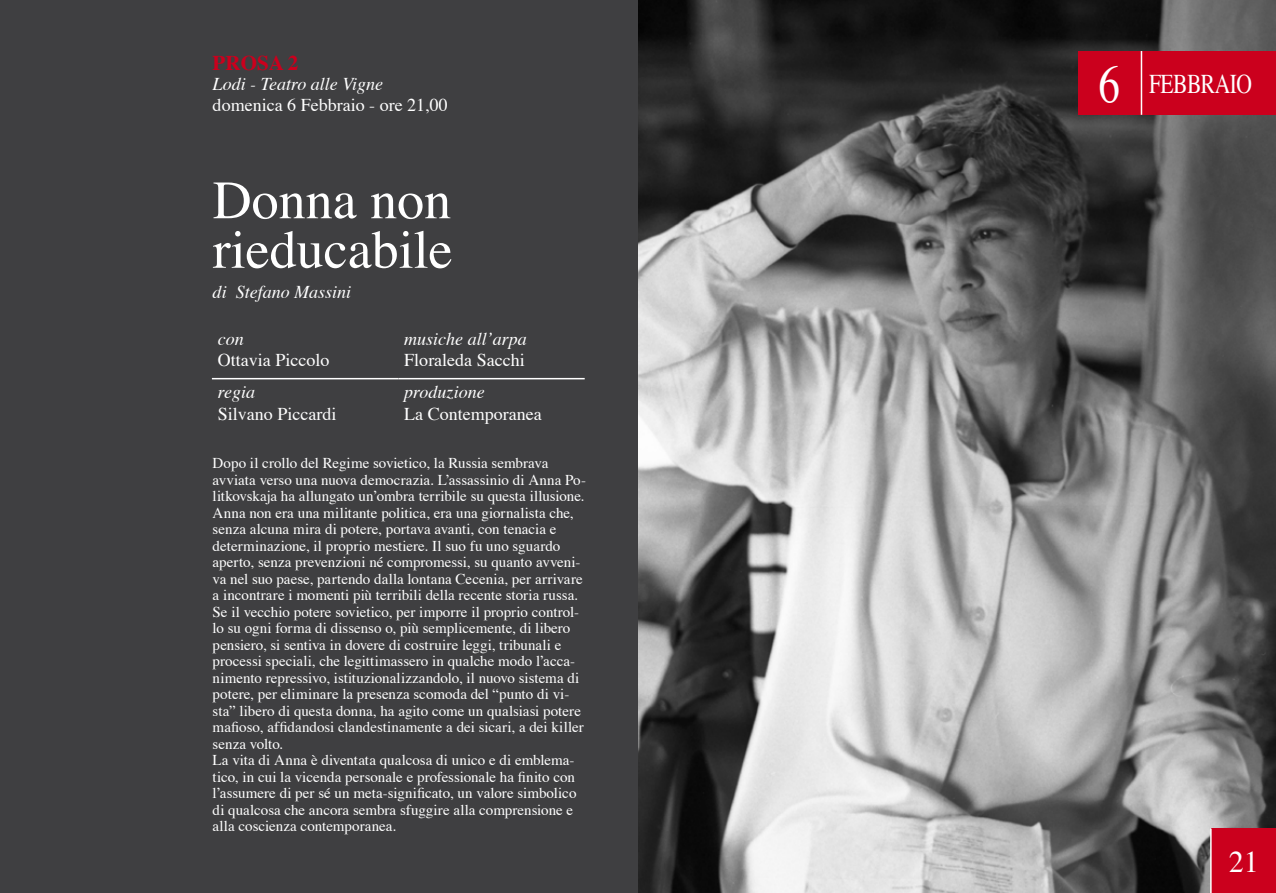
<style>
.page{position:relative;width:1276px;height:893px;background:#fff}
.page>*{position:absolute;margin:0;border:0;box-sizing:border-box;transform-origin:0 0}
.t1{font:54px/49.5px "Times";color:#fff}
.t2{font:30px "Times";color:#fff}
.t3{font:27px "Times";letter-spacing:-.025em;color:#fff;scale:.8 1}
.t4{font:700 21px "Times";color:#cb001d}
.t5{font:18px "Times";color:#fff}
.t6{font:italic 18px "Times";color:#fff}
.t7{font:15px/16.5px "Times";color:#fff}
.s1{font-size:54px}
</style>
<div class="page">
<div style="left:0;top:0;width:638px;height:893px;background:#3f3f41"></div>
<img style="left:638px;top:0;width:638px;height:893px">
<div style="left:1078px;top:51px;width:198px;height:64px;background:#cb001d"></div>
<hr style="left:1140px;top:51px;width:2px;height:64px;background:#fff">
<div style="left:1211px;top:828px;width:65px;height:65px;background:#cb001d"></div>
<hr style="left:212px;top:378px;width:186px;height:1px;background:#fff">
<hr style="left:398px;top:378px;width:187px;height:1px;background:#fff">
<hr style="left:1210px;top:828px;width:1px;height:65px;background:#fff">
<h3 class="t4" style="left:213px;top:43px;width:87px">PROSA 2</h3>
<p class="t6" style="left:213px;top:68px;width:172px">Lodi - Teatro alle Vigne</p>
<p class="t5" style="left:213px;top:88px;width:236px">domenica 6 Febbraio - ore 21,00</p>
<h1 class="t1" style="left:213px;top:171px;width:241px">Donna non rieducabile</h1>
<p class="t6" style="left:213px;top:276px;width:140px">di Stefano Massini</p>
<p class="t6" style="left:218px;top:323px;width:27px">con</p>
<p class="t5" style="left:218px;top:343px;width:113px">Ottavia Piccolo</p>
<p class="t6" style="left:218px;top:376px;width:39px">regia</p>
<p class="t5" style="left:218px;top:397px;width:120px">Silvano Piccardi</p>
<p class="t6" style="left:404px;top:323px;width:124px">musiche all’arpa</p>
<p class="t5" style="left:404px;top:343px;width:122px">Floraleda Sacchi</p>
<p class="t6" style="left:404px;top:376px;width:82px">produzione</p>
<p class="t5" style="left:404px;top:397px;width:139px">La Contemporanea</p>
<p class="t7" style="left:213px;top:454px;width:375px">Dopo il crollo del Regime sovietico, la Russia sembrava avviata verso una nuova democrazia. L’assassinio di Anna Po&shy;litkovskaja ha allungato un’ombra terribile su questa illusione.<br>Anna non era una militante politica, era una giornalista che, senza alcuna mira di potere, portava avanti, con tenacia e determinazione, il proprio mestiere. Il suo fu uno sguardo aperto, senza prevenzioni né compromessi, su quanto avveni&shy;va nel suo paese, partendo dalla lontana Cecenia, per arrivare a incontrare i momenti più terribili della recente storia russa.<br>Se il vecchio potere sovietico, per imporre il proprio control&shy;lo su ogni forma di dissenso o, più semplicemente, di libero pensiero, si sentiva in dovere di costruire leggi, tribunali e processi speciali, che legittimassero in qualche modo l’acca&shy;nimento repressivo, istituzionalizzandolo, il nuovo sistema di potere, per eliminare la presenza scomoda del “punto di vi&shy;sta” libero di questa donna, ha agito come un qualsiasi potere mafioso, affidandosi clandestinamente a dei sicari, a dei killer senza volto.<br>La vita di Anna è diventata qualcosa di unico e di emblema&shy;tico, in cui la vicenda personale e professionale ha finito con l’assumere di per sé un meta-significato, un valore simbolico di qualcosa che ancora sembra sfuggire alla comprensione e alla coscienza contemporanea.</p>
<h3 class="t3" style="left:1098px;top:59px;width:193px"><span class="s1">6</span> FEBBRAIO</h3>
<h2 class="t2" style="left:1228px;top:834px;width:31px">21</h2>
</div>
